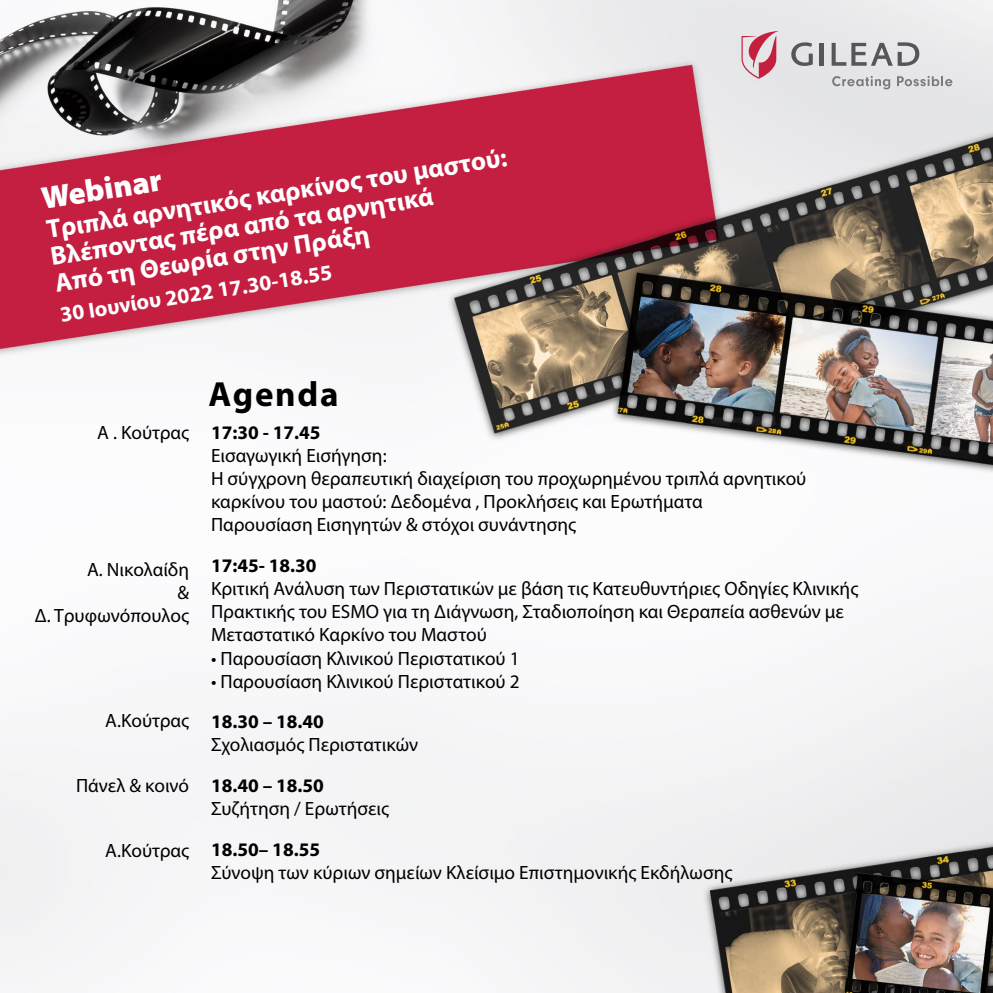
<style>
.page{position:relative;width:993px;height:993px;background:#fff}
.page>*{position:absolute;margin:0;border:0;box-sizing:border-box;transform-origin:0 0}
.t1{font:700 35px "Myriad Pro";letter-spacing:.05em;color:#000}
.t2{font:900 31.5px "Myriad Pro";color:#fff}
.t3{font:700 26.25px/27.1px "Myriad Pro";color:#fff}
.t4{font:700 21.88px "Myriad Pro";color:#fff}
.t5{font:19.25px/23.1px "Myriad Pro";color:#000}
.t6{font:700 19.25px "Myriad Pro";color:#000}
</style>
<div class="page">
<img style="left:0;top:0;width:992px;height:992px">
<svg style="left:791px;top:42px;width:21px;height:24px"></svg>
<hr style="left:819px;top:43px;width:4px;height:23px;background:#54565b">
<svg style="left:831px;top:42px;width:88px;height:24px"></svg>
<svg style="left:741px;top:31px;width:37px;height:48px"></svg>
<svg style="left:831px;top:76px;width:59px;height:13px"></svg>
<svg style="left:896px;top:76px;width:56px;height:10px"></svg>
<h3 class="t3" style="left:44px;top:215px;width:467px;rotate:-9deg">Τριπλά αρνητικός καρκίνος του μαστού:<br>Βλέποντας πέρα από τα αρνητικά<br>Από τη Θεωρία στην Πράξη</h3>
<h2 class="t2" style="left:39px;top:181px;width:123px;rotate:-9deg">Webinar</h2>
<p class="t4" style="left:58px;top:301px;width:276px;rotate:-9deg">30 Ιουνίου 2022 17.30-18.55</p>
<p class="t5" style="left:97px;top:420px;width:93px">Α . Κούτρας</p>
<p class="t5" style="left:35px;top:557px;width:156px;text-align:right">Α. Νικολαίδη<br>&amp;<br>Δ. Τρυφωνόπουλος</p>
<p class="t5" style="left:105px;top:708px;width:85px">Α.Κούτρας</p>
<p class="t5" style="left:76px;top:773px;width:115px">Πάνελ &amp; κοινό</p>
<p class="t5" style="left:105px;top:838px;width:85px">Α.Κούτρας</p>
<h1 class="t1" style="left:208px;top:371px;width:132px">Agenda</h1>
<p class="t6" style="left:211px;top:420px;width:111px">17:30 - 17.45</p>
<p class="t5" style="left:211px;top:443px;width:596px">Εισαγωγική Εισήγηση:<br>Η σύγχρονη θεραπευτική διαχείριση του προχωρημένου τριπλά αρνητικού καρκίνου του μαστού: Δεδομένα , Προκλήσεις και Ερωτήματα Παρουσίαση Εισηγητών &amp; στόχοι συνάντησης</p>
<p class="t6" style="left:211px;top:553px;width:107px">17:45- 18.30</p>
<p class="t5" style="left:211px;top:576px;width:648px">Κριτική Ανάλυση των Περιστατικών με βάση τις Κατευθυντήριες Οδηγίες Κλινικής<br>Πρακτικής του ESMO για τη Διάγνωση, Σταδιοποίηση και Θεραπεία ασθενών με<br>Μεταστατικό Καρκίνο του Μαστού</p>
<p class="t5" style="left:211px;top:646px;width:310px">• Παρουσίαση Κλινικού Περιστατικού 1</p>
<p class="t5" style="left:211px;top:669px;width:310px">• Παρουσίαση Κλινικού Περιστατικού 2</p>
<p class="t6" style="left:211px;top:709px;width:114px">18.30 – 18.40</p>
<p class="t5" style="left:211px;top:732px;width:209px">Σχολιασμός Περιστατικών</p>
<p class="t6" style="left:211px;top:772px;width:114px">18.40 – 18.50</p>
<p class="t5" style="left:211px;top:796px;width:179px">Συζήτηση / Ερωτήσεις</p>
<p class="t6" style="left:211px;top:836px;width:110px">18.50– 18.55</p>
<p class="t5" style="left:211px;top:860px;width:523px">Σύνοψη των κύριων σημείων Κλείσιμο Επιστημονικής Εκδήλωσης</p>
</div>
